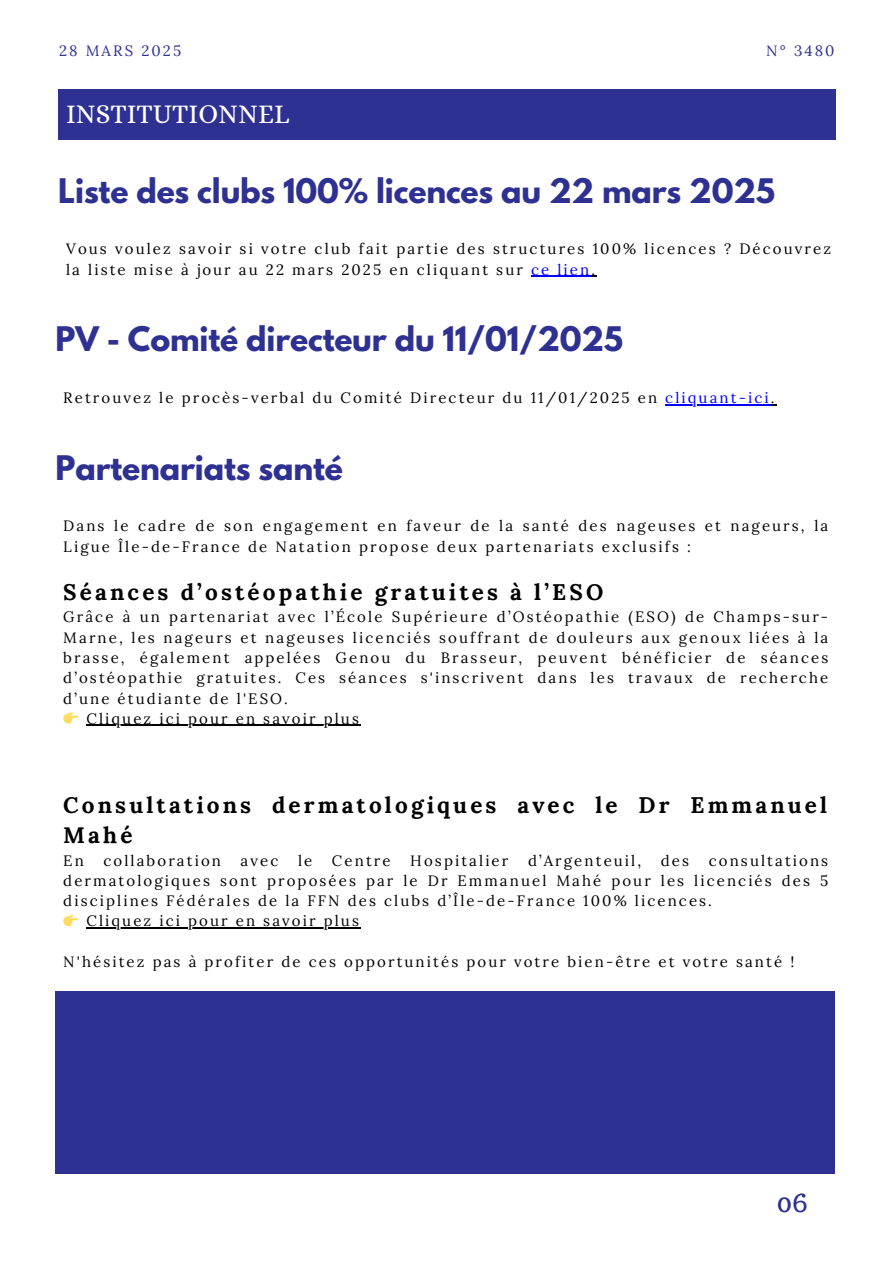
<style>
.page{position:relative;width:894px;height:1264px;background:#fff}
.page>*{position:absolute;margin:0;border:0;box-sizing:border-box;transform-origin:0 0}
.t1{font:700 30px "League Spartan";letter-spacing:-.005em;color:#2e3192}
.t2{font:27px "Alice";color:#fff}
.t3{font:27px "Trocchi";color:#2e3192}
.t4{font:700 22.5px/30.3px "Lora";letter-spacing:.14em;color:#000}
.t5{font:15px/20.2px "Lora";letter-spacing:.14em;color:#000}
.t6{font:15px "Lora";letter-spacing:.14em;color:#2e3192}
.t7{font:15px "Lora";letter-spacing:.14em;color:#00f}
.s1{color:#00f}
.s2{color:#000}
</style>
<div class="page">
<div style="left:58px;top:89px;width:777px;height:51px;background:#2e3192"></div>
<hr style="left:531px;top:276px;width:60px;height:1px;background:#00f">
<div style="left:55px;top:991px;width:779px;height:183px;background:#2e3192"></div>
<hr style="left:665px;top:404px;width:105px;height:1px;background:#00f">
<hr style="left:86px;top:725px;width:275px;height:1px;background:#000">
<hr style="left:86px;top:927px;width:275px;height:1px;background:#000">
<p class="t6" style="left:59px;top:41px;width:124px">28 MARS 2025</p>
<h1 class="t6" style="left:766px;top:41px;width:70px">N° 3480</h1>
<h3 class="t2" style="left:66px;top:98px;width:225px">INSTITUTIONNEL</h3>
<p class="t1" style="left:58px;top:176px;width:718px">Liste des clubs 100% licences au 22 mars 2025</p>
<h2 class="t5" style="left:66px;top:239px;width:766px">Vous voulez savoir si votre club fait partie des structures 100% licences ? Découvrez la liste mise à jour au 22 mars 2025 en cliquant sur <span class="s1">ce lien</span>.</h2>
<h1 class="t1" style="left:55px;top:324px;width:569px">PV - Comité directeur du 11/01/2025</h1>
<p class="t5" style="left:63px;top:387px;width:595px">Retrouvez le procès-verbal du Comité Directeur du 11/01/2025 en</p>
<h1 class="t7" style="left:665px;top:388px;width:111px">cliquant-ici<span class="s2">.</span></h1>
<p class="t1" style="left:55px;top:452px;width:289px">Partenariats santé</p>
<p class="t5" style="left:63px;top:515px;width:766px">Dans le cadre de son engagement en faveur de la santé des nageuses et nageurs, la<br>Ligue Île-de-France de Natation propose deux partenariats exclusifs :</p>
<p class="t4" style="left:63px;top:576px;width:541px">Séances d’ostéopathie gratuites à l’ESO</p>
<p class="t5" style="left:63px;top:607px;width:766px;text-align:justify">Grâce à un partenariat avec l’École Supérieure d’Ostéopathie (ESO) de Champs-sur-Marne, les nageurs et nageuses licenciés souffrant de douleurs aux genoux liées à la brasse, également appelées Genou du Brasseur, peuvent bénéficier de séances d’ostéopathie gratuites. Ces séances s'inscrivent dans les travaux de recherche d’une étudiante de l'ESO.</p>
<p class="t5" style="left:86px;top:708px;width:274px">Cliquez ici pour en savoir plus</p>
<p class="t4" style="left:63px;top:789px;width:765px">Consultations dermatologiques avec le Dr Emmanuel<br>Mahé</p>
<p class="t5" style="left:63px;top:850px;width:22px">En</p>
<p class="t5" style="left:103px;top:850px;width:119px">collaboration</p>
<p class="t5" style="left:240px;top:850px;width:39px">avec</p>
<p class="t5" style="left:298px;top:850px;width:16px">le</p>
<p class="t5" style="left:332px;top:850px;width:60px">Centre</p>
<p class="t5" style="left:410px;top:850px;width:100px">Hospitalier</p>
<p class="t5" style="left:528px;top:850px;width:115px">d’Argenteuil,</p>
<p class="t5" style="left:660px;top:850px;width:30px">des</p>
<p class="t5" style="left:63px;top:850px;width:766px;text-align:justify;text-indent:645px">consultations dermatologiques sont proposées par le Dr Emmanuel Mahé pour les licenciés des 5 disciplines Fédérales de la FFN des clubs d’Île-de-France 100% licences.</p>
<p class="t5" style="left:86px;top:910px;width:274px">Cliquez ici pour en savoir plus</p>
<p class="t5" style="left:63px;top:951px;width:732px">N'hésitez pas à profiter de ces opportunités pour votre bien-être et votre santé !</p>
<h3 class="t3" style="left:777px;top:1184px;width:32px">06</h3>
</div>
